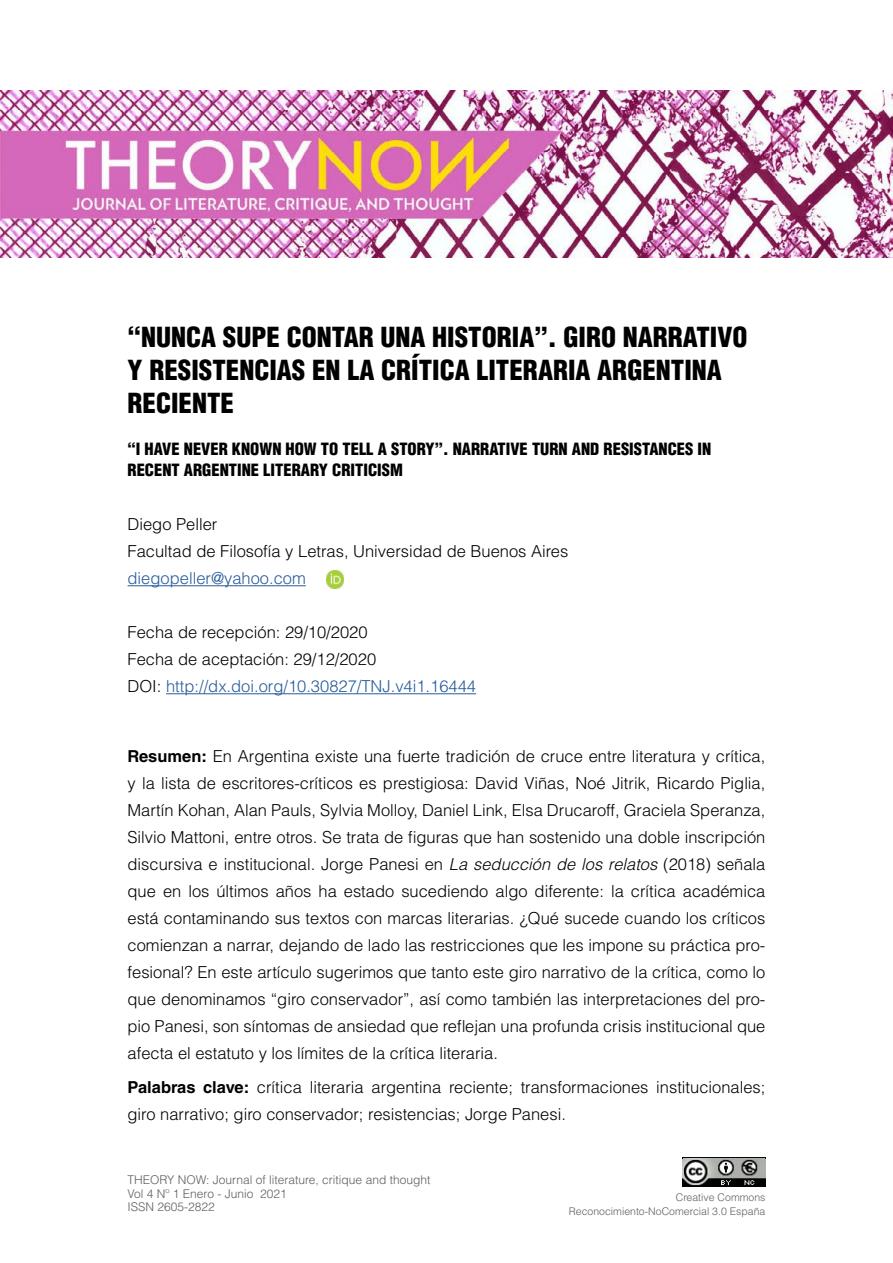
<style>
.page{position:relative;width:893px;height:1263px;background:#fff}
.page>*{position:absolute;margin:0;border:0;box-sizing:border-box;transform-origin:0 0}
.t1{font:900 condensed 27px/33px "Helvetica LT Std";color:#000}
.t2{font:300 16.5px/27px "Helvetica LT Std";color:#000}
.t3{font:900 condensed 16.5px/21px "Helvetica LT Std";color:#000}
.t4{font:300 16.5px "Helvetica LT Std";color:#275b9b}
.t5{font:300 12px/13.5px "Helvetica LT Std";color:#605e5e}
.t6{font:300 10.5px/13.5px "Helvetica LT Std";color:#605e5e;text-align:right}
.s1{color:#275b9b}
.s2{font-weight:700}
.s3{font-style:italic}
</style>
<div class="page">
<img style="left:0;top:90px;width:893px;height:167px">
<img style="left:682px;top:1157px;width:83px;height:30px">
<hr style="left:128px;top:585px;width:178px;height:1px;background:#275b9b">
<hr style="left:166px;top:693px;width:310px;height:1px;background:#275b9b">
<img style="left:326px;top:570px;width:18px;height:18px">
<h1 class="t1" style="left:128px;top:320px;width:621px">“NUNCA SUPE CONTAR UNA HISTORIA”. GIRO NARRATIVO<br>Y RESISTENCIAS EN LA CRÍTICA LITERARIA ARGENTINA<br>RECIENTE</h1>
<p class="t3" style="left:128px;top:438px;width:585px">“I HAVE NEVER KNOWN HOW TO TELL A STORY”. NARRATIVE TURN AND RESISTANCES IN<br>RECENT ARGENTINE LITERARY CRITICISM</p>
<p class="t2" style="left:128px;top:511px;width:442px">Diego Peller<br>Facultad de Filosofía y Letras, Universidad de Buenos Aires</p>
<p class="t4" style="left:128px;top:568px;width:180px">diegopeller@yahoo.com</p>
<p class="t2" style="left:128px;top:619px;width:350px">Fecha de recepción: 29/10/2020<br>Fecha de aceptación: 29/12/2020<br>DOI: <span class="s1">http://dx.doi.org/10.30827/TNJ.v4i1.16444</span></p>
<p class="t2" style="left:128px;top:743px;width:639px;text-align:justify"><span class="s2">Resumen:</span> En Argentina existe una fuerte tradición de cruce entre literatura y crítica, y la lista de escritores-críticos es prestigiosa: David Viñas, Noé Jitrik, Ricardo Piglia, Martín Kohan, Alan Pauls, Sylvia Molloy, Daniel Link, Elsa Drucaroff, Graciela Speranza, Silvio Mattoni, entre otros. Se trata de figuras que han sostenido una doble inscripción discursiva e institucional. Jorge Panesi en <span class="s3">La seducción de los relatos</span> (2018) señala que en los últimos años ha estado sucediendo algo diferente: la crítica académica está contaminando sus textos con marcas literarias. ¿Qué sucede cuando los críticos comienzan a narrar, dejando de lado las restricciones que les impone su práctica pro&shy;fesional? En este artículo sugerimos que tanto este giro narrativo de la crítica, como lo que denominamos “giro conservador”, así como también las interpretaciones del pro&shy;pio Panesi, son síntomas de ansiedad que reflejan una profunda crisis institucional que afecta el estatuto y los límites de la crítica literaria.</p>
<p class="t2" style="left:128px;top:1073px;width:639px"><span class="s2">Palabras clave:</span> crítica literaria argentina reciente; transformaciones institucionales; giro narrativo; giro conservador; resistencias; Jorge Panesi.</p>
<p class="t5" style="left:128px;top:1173px;width:304px">THEORY NOW: Journal of literature, critique and thought<br>Vol 4 Nº 1 Enero - Junio 2021<br>ISSN 2605-2822</p>
<p class="t6" style="left:569px;top:1191px;width:198px">Creative Commons<br>Reconocimiento-NoComercial 3.0 España</p>
</div>
